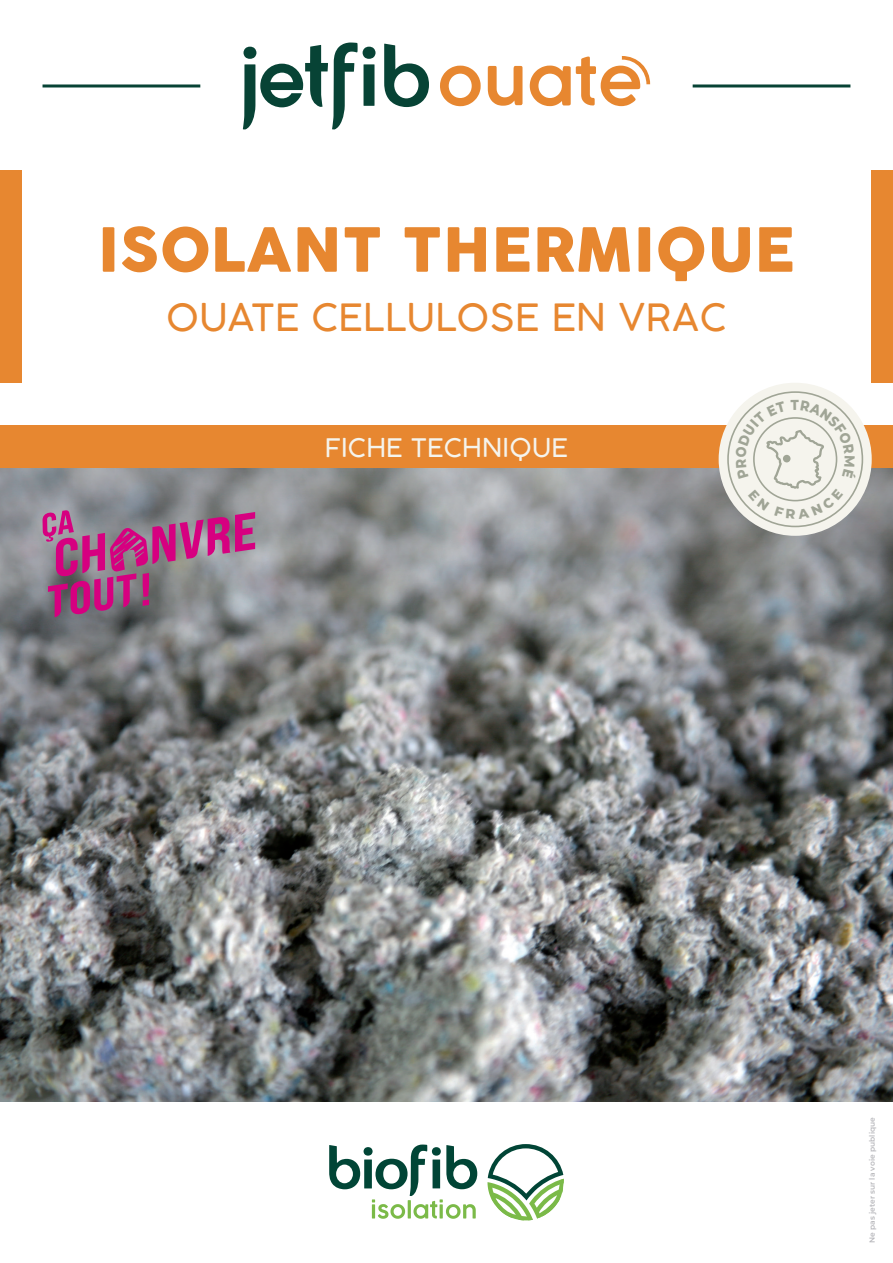
<style>
.page{position:relative;width:893px;height:1263px;background:#fff}
.page>*{position:absolute;margin:0;border:0;box-sizing:border-box;transform-origin:0 0}
.TITRE{font:60px "Cocogoose";letter-spacing:.01em;color:#e78730}
.SOUS_TITRE{font:300 37.5px "Cocogoose";letter-spacing:.01em;color:#e78730}
.FICHE_TECHNIQUE{font:300 25.5px "Cocogoose";letter-spacing:.01em;color:#f5f4ed}
.t1{font:600 7.5px "Montserrat";letter-spacing:.01em;color:#b9b9bd}
</style>
<div class="page">
<img style="left:0;top:748px;width:893px;height:353px">
<svg style="left:0;top:468px;width:893px;height:280px;background:#848688"></svg>
<svg style="left:42px;top:510px;width:213px;height:107px;background:#9b6488"></svg>
<svg style="left:487px;top:1144px;width:77px;height:76px"></svg>
<svg style="left:329px;top:1144px;width:148px;height:75px"></svg>
<hr style="left:43px;top:84px;width:157px;height:3px;background:#074335">
<hr style="left:693px;top:84px;width:157px;height:3px;background:#074335">
<div style="left:0;top:170px;width:21px;height:213px;background:#e78730"></div>
<div style="left:872px;top:170px;width:21px;height:213px;background:#e78730"></div>
<div style="left:0;top:425px;width:893px;height:43px;background:#e78730"></div>
<svg style="left:719px;top:383px;width:153px;height:153px;background:#ebebe3"></svg>
<svg style="left:243px;top:43px;width:186px;height:86px"></svg>
<svg style="left:440px;top:56px;width:210px;height:50px"></svg>
<svg style="left:735px;top:400px;width:121px;height:119px;background:#ecebe4"></svg>
<p class="TITRE" style="left:98px;top:208px;width:699px">ISOLANT THERMIQUE</p>
<p class="SOUS_TITRE" style="left:166px;top:290px;width:562px">OUATE CELLULOSE EN VRAC</p>
<p class="FICHE_TECHNIQUE" style="left:325px;top:430px;width:245px">FICHE TECHNIQUE</p>
<p class="t1" style="left:867px;top:1243px;width:128px;rotate:-90deg">Ne pas jeter sur la voie publique</p>
</div>
